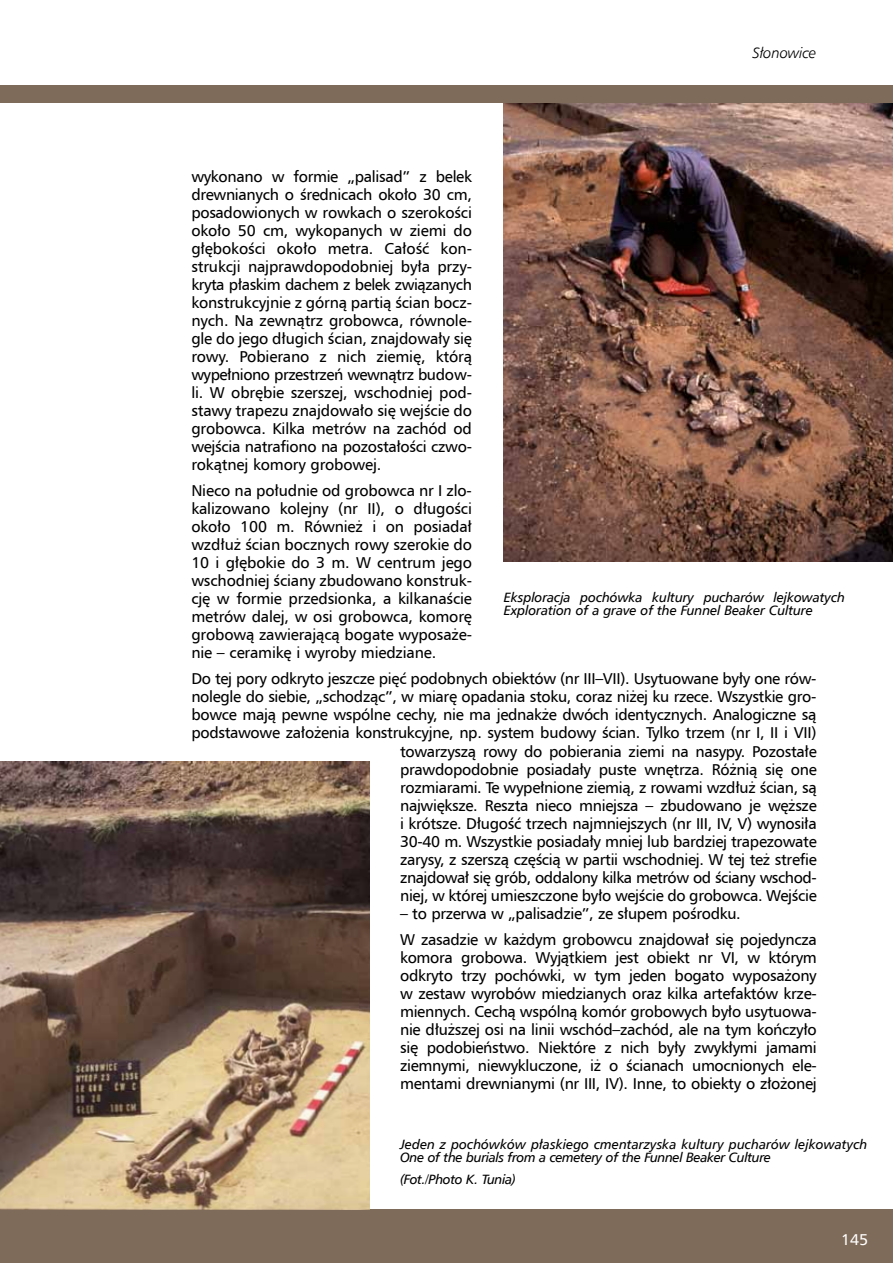
<style>
.page{position:relative;width:893px;height:1263px;background:#fff}
.page>*{position:absolute;margin:0;border:0;box-sizing:border-box;transform-origin:0 0}
.t1{font:15.75px/18px "Humnst 777 EU";letter-spacing:-.02em;color:#000;text-align:justify}
.t2{font:15.75px "Humnst 777 EU";color:#fff}
.t3{font:italic 15px "Humnst 777 Lt EU";letter-spacing:-.01em;color:#000}
.t4{font:italic 13.5px/13.5px "Humnst 777 EU";letter-spacing:-.01em;color:#000}
.t5{font:italic 13.5px "Humnst 777 EU";letter-spacing:-.03em;color:#000}
</style>
<div class="page">
<div style="left:0;top:1209px;width:893px;height:54px;background:#7f6b59"></div>
<div style="left:0;top:85px;width:893px;height:17px;background:#7f6b59"></div>
<img style="left:0;top:762px;width:370px;height:447px">
<img style="left:504px;top:103px;width:389px;height:458px">
<p class="t3" style="left:752px;top:44px;width:65px">Słonowice</p>
<p class="t1" style="left:191px;top:167px;width:282px">wykonano w formie „palisad” z belek drewnianych o średnicach około 30 cm, posadowionych w rowkach o szerokości około 50 cm, wykopanych w ziemi do głębokości około metra. Całość kon&shy;strukcji najprawdopodobniej była przy&shy;kryta płaskim dachem z belek związanych konstrukcyjnie z górną partią ścian bocz&shy;nych. N a zewnątrz grobowca, równole&shy;gle do jego długich ścian, znajdowały się rowy. Pobierano z nich ziemię, którą wypełniono przestrzeń wewnątrz budow&shy;li. W obrębie szerszej, wschodniej pod&shy;stawy trapezu znajdowało się wejście do grobowca. Kilka metrów na zachód od wejścia natrafiono na pozostałości czwo&shy;rokątnej komory grobowej.</p>
<p class="t1" style="left:191px;top:482px;width:282px">N ieco na południe od grobowca nr I zlo&shy;kalizowano kolejny (nr II), o długości około 100 m. Również i on posiadał wzdłuż ścian bocznych rowy szerokie do 10 i głębokie do 3 m. W centrum jego wschodniej ściany zbudowano konstruk&shy;cję w formie przedsionka, a kilkanaście metrów dalej, w osi grobowca, komorę grobową zawierającą bogate wyposaże&shy;nie – ceramikę i wyroby miedziane.</p>
<p class="t4" style="left:504px;top:590px;width:343px">Eksploracja pochówka kultury pucharów lejkowatych<br>Exploration of a grave of the Funnel Beaker Culture</p>
<p class="t1" style="left:191px;top:669px;width:627px">Do tej pory odkryto jeszcze pięć podobnych obiektów (nr III–VII). U sytuowane były one rów&shy;nolegle do siebie, „schodząc”, w miarę opadania stoku, coraz niżej ku rzece. Wszystkie gro&shy;bowce mają pewne wspólne cechy, nie ma jednakże dwóch identycznych. Analogiczne są podstawowe założenia konstrukcyjne, np. system budowy ścian. Tylko trzem (nr I, II i VII)</p>
<p class="t1" style="left:400px;top:742px;width:418px">towarzyszą rowy do pobierania ziemi na nasypy. Pozostałe prawdopodobnie posiadały puste wnętrza. Różnią się one rozmiarami. Te wypełnione ziemią, z rowami wzdłuż ścian, są największe. Reszta nieco mniejsza – zbudowano je węższe i krótsze. Długość trzech najmniejszych (nr III, IV, V) wynosiła 30-40 m. Wszystkie posiadały mniej lub bardziej trapezowate zarysy, z szerszą częścią w partii wschodniej. W tej też strefie znajdował się grób, oddalony kilka metrów od ściany wschod&shy;niej, w której umieszczone było wejście do grobowca. Wejście</p>
<p class="t1" style="left:400px;top:900px;width:418px;line-height:26.5px">– to przerwa w „palisadzie”, ze słupem pośrodku.<br>W zasadzie w każdym grobowcu znajdował się pojedyncza</p>
<p class="t1" style="left:400px;top:948px;width:418px">komora grobowa. Wyjątkiem jest obiekt nr VI, w którym odkryto trzy pochówki, w tym jeden bogato wyposażony w zestaw wyrobów miedzianych oraz kilka artefaktów krze&shy;miennych. Cechą wspólną komór grobowych było usytuowa&shy;nie dłuższej osi na linii wschód–zachód, ale na tym kończyło się podobieństwo. N iektóre z nich były zwykłymi jamami ziemnymi, niewykluczone, iż o ścianach umocnionych ele&shy;mentami drewnianymi (nr III, IV). Inne, to obiekty o złożonej</p>
<p class="t4" style="left:400px;top:1137px;width:469px">Jeden z pochówków płaskiego cmentarzyska kultury pucharów lejkowatych<br>One of the burials from a cemetery of the Funnel Beaker Culture</p>
<p class="t5" style="left:400px;top:1171px;width:117px">(Fot./Photo K. Tunia)</p>
<p class="t2" style="left:841px;top:1230px;width:28px">145</p>
</div>
